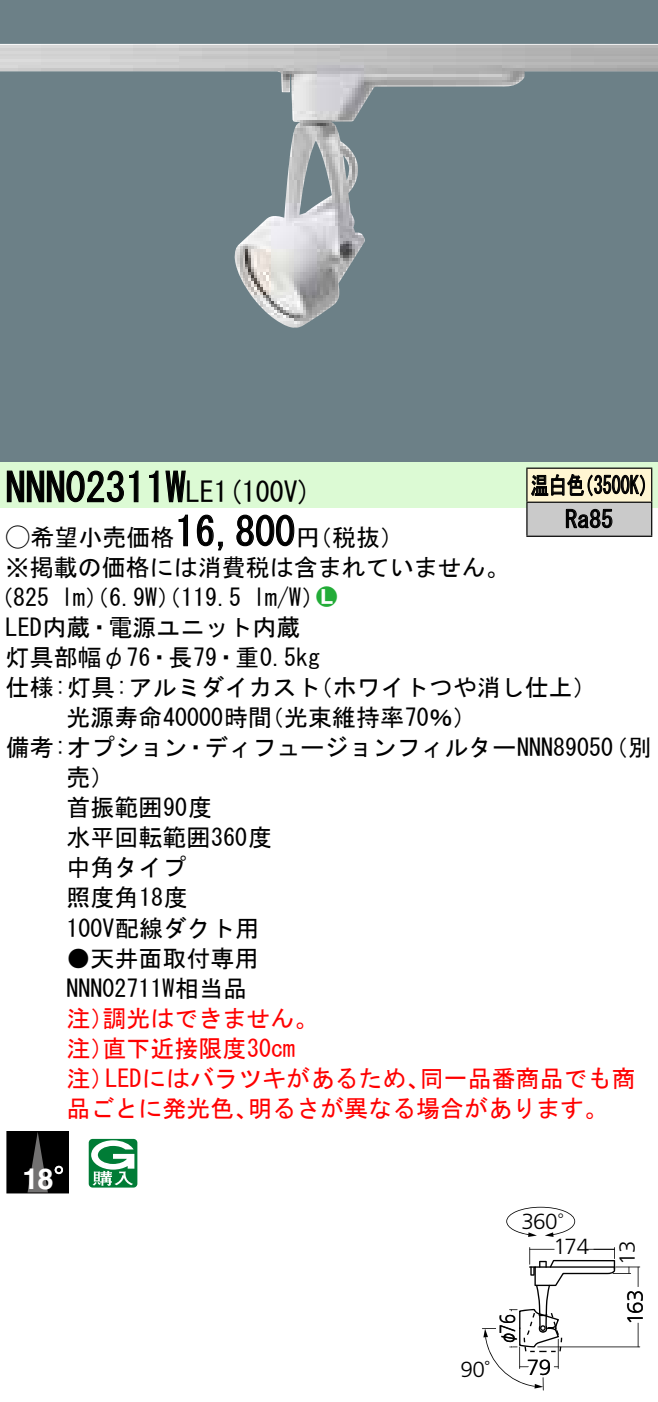
<style>
.page{position:relative;width:658px;height:1402px;background:#fff}
.page>*{position:absolute;margin:0;border:0;box-sizing:border-box;transform-origin:0 0}
.t1{font:40px "MS Gothic";color:#000}
.t2{font:700 28.8px "Helvetica LT Std";color:#fff}
.t3{font:28px "MS Gothic";color:#000}
.t4{font:24px/30px "MS Gothic";color:#000}
.t5{font:24px/30px "MS Gothic";color:#f00}
.t6{font:24px/34px "MS Gothic";color:#000;scale:.75 1}
.t7{font:24px "Ford Classification 1";color:#23ac38}
.t8{font:300 22px "Frutiger LT Std";letter-spacing:-.025em;color:#000}
.t9{font:300 22px "Frutiger LT Std";letter-spacing:-.025em;color:#000;scale:.82 1}
.t10{font:18px "Gothic MB101 Pro Regular 90 pv RKSJ H";color:#000;scale:.8 1}
.s1{font-size:40px}
.s2{font-family:"Ford Classification 1"}
.s3{color:#fff}
.s4{font-family:"Gothic MB101 Pro Regular 90 pv RKSJ H";font-weight:400;font-size:18px}
</style>
<div class="page">
<div style="left:0;top:0;width:658px;height:462px;background:#6c8087"></div>
<img style="left:0;top:44px;width:658px;height:284px">
<div style="left:0;top:462px;width:658px;height:45px;background:#dcfad4"></div>
<svg style="left:6px;top:470px;width:133px;height:32px"></svg>
<svg style="left:149px;top:470px;width:10px;height:32px"></svg>
<svg style="left:165px;top:470px;width:21px;height:33px"></svg>
<svg style="left:178px;top:514px;width:10px;height:32px"></svg>
<svg style="left:196px;top:514px;width:27px;height:37px"></svg>
<svg style="left:236px;top:514px;width:59px;height:32px"></svg>
<div style="left:7px;top:1131px;width:61px;height:61px;background:#000"></div>
<svg style="left:27px;top:1133px;width:21px;height:58px"></svg>
<div style="left:7px;top:1131px;width:62px;height:62px;border:1px solid #000"></div>
<svg style="left:55px;top:1165px;width:8px;height:8px"></svg>
<svg style="left:89px;top:1138px;width:48px;height:49px"></svg>
<div style="left:527px;top:468px;width:124px;height:34px;background:#fff6d2"></div>
<div style="left:527px;top:502px;width:124px;height:34px;background:#cacaca"></div>
<hr style="left:526px;top:467px;width:126px;height:2px;background:#000">
<hr style="left:526px;top:468px;width:1px;height:33px;background:#000">
<hr style="left:651px;top:468px;width:1px;height:33px;background:#000">
<hr style="left:526px;top:501px;width:126px;height:2px;background:#000">
<hr style="left:526px;top:502px;width:1px;height:33px;background:#000">
<hr style="left:651px;top:502px;width:1px;height:33px;background:#000">
<hr style="left:526px;top:535px;width:126px;height:2px;background:#000">
<svg style="left:531px;top:474px;width:114px;height:23px"></svg>
<svg style="left:565px;top:508px;width:47px;height:20px"></svg>
<svg style="left:482px;top:1206px;width:159px;height:184px"></svg>
<h1 class="t1" style="left:6px;top:467px;width:162px">NNN02311</h1>
<p class="t3" style="left:166px;top:478px;width:147px"><span class="s1">W</span>LE (1 100 (V</p>
<h1 class="t1" style="left:175px;top:511px;width:121px">16,800</h1>
<p class="t4" style="left:6px;top:522px;width:505px"><span class="s2">A</span>希望小売価格<br>※掲載の価格には消費税は含まれていません。</p>
<p class="t7" style="left:316px;top:585px;width:22px">2<span class="s3">7</span></p>
<p class="t4" style="left:296px;top:522px;width:109px">（円税抜(</p>
<p class="t4" style="left:253px;top:582px;width:73px">l m (W/</p>
<p class="t4" style="left:-11px;top:582px;width:62px">（825</p>
<p class="t4" style="left:6px;top:612px;width:296px">LED内蔵・電源ユニット内蔵</p>
<p class="t4" style="left:6px;top:642px;width:316px">灯具部幅φ76・長79・重0.5kg</p>
<p class="t4" style="left:61px;top:582px;width:182px">lm）（6.9 ）（W 119.5</p>
<p class="t6" style="left:565px;top:468px;width:65px;text-indent:-34px">温白色<br>Ra85</p>
<p class="t6" style="left:575px;top:468px;width:109px">（3500 (K</p>
<p class="t4" style="left:260px;top:672px;width:218px;text-indent:-254px">仕様:灯具:アルミダイカスト<br>（光束維持率70％(</p>
<p class="t4" style="left:309px;top:672px;width:290px">（ホワイトつや消し仕上(</p>
<p class="t4" style="left:66px;top:702px;width:207px">光源寿命40000時間</p>
<p class="t4" style="left:66px;top:732px;width:548px;text-indent:-61px">備考:オプション・ディフュージョンフィルターNNN89050売(<br>首振範囲90度<br>水平回転範囲360度<br>中角タイプ<br>照度角18度<br>100V配線ダクト用</p>
<p class="t4" style="left:66px;top:942px;width:193px">●天井面取付専用<br>NNN02711W相当品</p>
<p class="t5" style="left:102px;top:1002px;width:217px">調光はできません。</p>
<p class="t5" style="left:102px;top:1002px;width:194px;text-indent:-36px">注）<br>直下近接限度30cm</p>
<p class="t5" style="left:66px;top:1032px;width:49px">注）</p>
<p class="t4" style="left:604px;top:732px;width:49px">（別</p>
<p class="t5" style="left:66px;top:1062px;width:49px">注）</p>
<p class="t5" style="left:105px;top:1062px;width:326px">LEDにはバラツキがあるため、</p>
<p class="t5" style="left:420px;top:1062px;width:217px">同一品番商品でも商</p>
<p class="t5" style="left:66px;top:1092px;width:193px">品ごとに発光色、</p>
<p class="t5" style="left:248px;top:1092px;width:362px">明るさが異なる場合があります。</p>
<p class="t2" style="left:23px;top:1161px;width:33px">18</p>
<p class="t8" style="left:460px;top:1356px;width:31px">90˚</p>
<p class="t8" style="left:521px;top:1208px;width:56px">360<span class="s4">°</span></p>
<p class="t9" style="left:495px;top:1333px;width:25px;rotate:-90deg">76</p>
<p class="t10" style="left:492px;top:1344px;width:19px;rotate:-90deg">φ</p>
<p class="t8" style="left:553px;top:1234px;width:37px">174</p>
<p class="t8" style="left:615px;top:1264px;width:25px;rotate:-90deg">13</p>
<p class="t8" style="left:622px;top:1324px;width:37px;rotate:-90deg">163</p>
<p class="t8" style="left:526px;top:1354px;width:26px">79</p>
</div>
